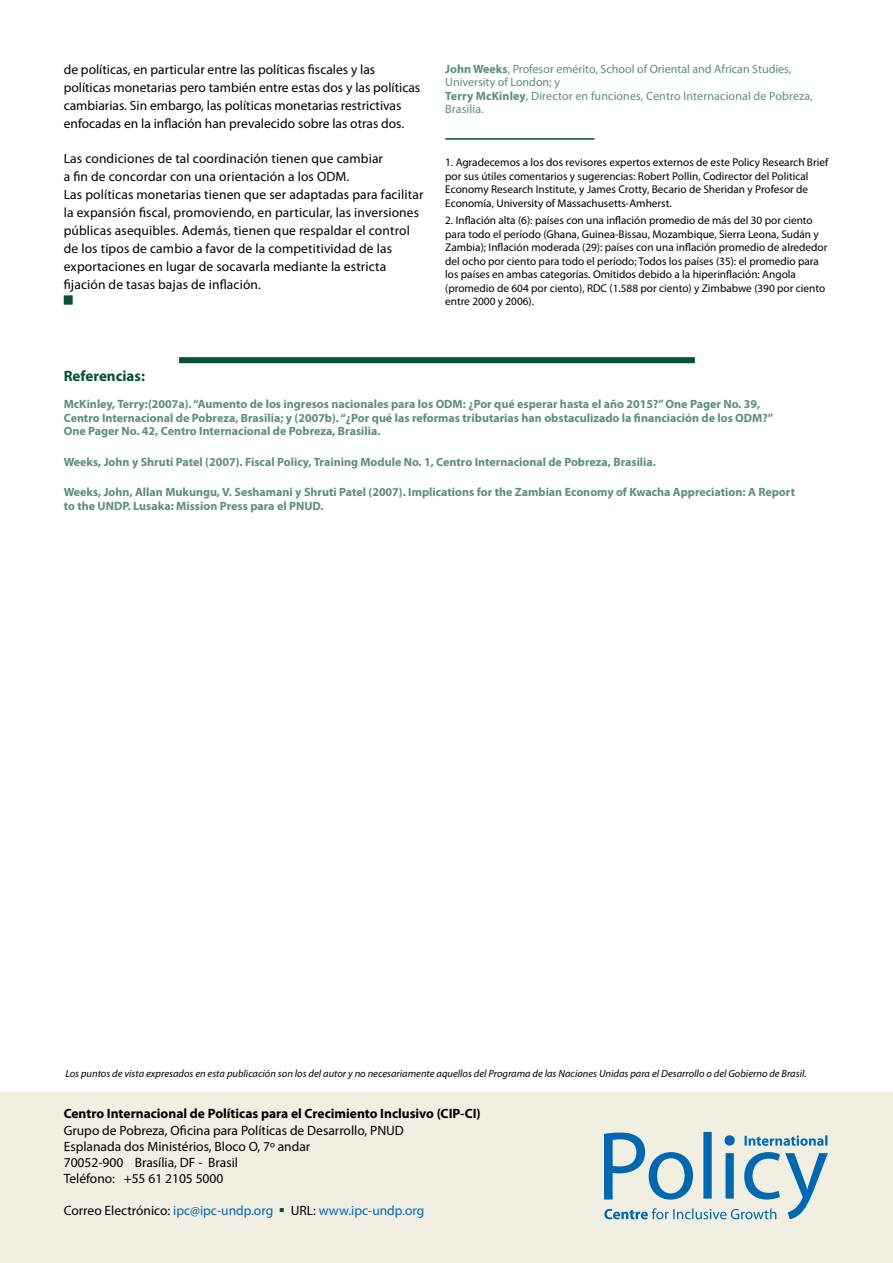
<style>
.page{position:relative;width:893px;height:1263px;background:#fff}
.page>*{position:absolute;margin:0;border:0;box-sizing:border-box;transform-origin:0 0}
.t1{font:700 15px "Myriad Pro";color:#025233}
.t2{font:13.5px/18px "Myriad Pro";letter-spacing:.005em;color:#000}
.t3{font:700 13.5px "Myriad Pro";color:#000}
.t4{font:13.5px "Myriad Pro";color:#0067b1}
.t5{font:700 12px/13.5px "Myriad Pro";color:#5b8f7a}
.t6{font:12px/13.5px "Myriad Pro";color:#5b8f7a}
.t7{font:11.25px/13.5px "Myriad Pro";color:#000}
.t8{font:italic 10.5px "Myriad Pro";color:#000}
.s1{font-weight:700}
.s2{color:#000}
.s3{color:#025233}
</style>
<div class="page">
<div style="left:0;top:1093px;width:893px;height:170px;background:#f0efe1"></div>
<div style="left:179px;top:357px;width:516px;height:6px;background:#025233"></div>
<hr style="left:445px;top:138px;width:149px;height:2px;background:#025233">
<svg style="left:604px;top:1132px;width:224px;height:87px"></svg>
<div style="left:64px;top:295px;width:9px;height:10px;background:#025233;border:2px solid #025233"></div>
<p class="t2" style="left:64px;top:61px;width:358px">de políticas, en particular entre las políticas fiscales y las políticas monetarias pero también entre estas dos y las políticas cambiarias. Sin embargo, las políticas monetarias restrictivas enfocadas en la inflación han prevalecido sobre las otras dos.</p>
<p class="t2" style="left:64px;top:150px;width:361px">Las condiciones de tal coordinación tienen que cambiar<br>a fin de concordar con una orientación a los ODM.<br>Las políticas monetarias tienen que ser adaptadas para facilitar la expansión fiscal, promoviendo, en particular, las inversiones públicas asequibles. Además, tienen que respaldar el control de los tipos de cambio a favor de la competitividad de las exportaciones en lugar de socavarla mediante la estricta fijación de tasas bajas de inflación.</p>
<p class="t6" style="left:445px;top:62px;width:369px"><span class="s1">John Weeks</span>, Profesor emérito, School of Oriental and African Studies, University of London; y<br><span class="s1">Terry McKinley</span>, Director en funciones, Centro Internacional de Pobreza, Brasilia.</p>
<p class="t7" style="left:445px;top:156px;width:385px">1. Agradecemos a los dos revisores expertos externos de este Policy Research Brief por sus útiles comentarios y sugerencias: Robert Pollin, Codirector del Political Economy Research Institute, y James Crotty, Becario de Sheridan y Profesor de Economía, University of Massachusetts-Amherst.</p>
<p class="t7" style="left:445px;top:214px;width:384px">2. Inflación alta (6): países con una inflación promedio de más del 30 por ciento para todo el período (Ghana, Guinea-Bissau, Mozambique, Sierra Leona, Sudán y Zambia); Inflación moderada (29): países con una inflación promedio de alrededor del ocho por ciento para todo el período; Todos los países (35): el promedio para los países en ambas categorías. Omitidos debido a la hiperinflación: Angola (promedio de 604 por ciento), RDC (1.588 por ciento) y Zimbabwe (390 por ciento entre 2000 y 2006).</p>
<p class="t1" style="left:64px;top:368px;width:83px">Referencias:</p>
<p class="t5" style="left:64px;top:397px;width:711px">McKinley, Terry:(2007a). “Aumento de los ingresos nacionales para los ODM: ¿Por qué esperar hasta el año 2015?” One Pager No. 39,<br>Centro Internacional de Pobreza, Brasilia; y (2007b). “¿Por qué las reformas tributarias han obstaculizado la financiación de los ODM?”<br>One Pager No. 42, Centro Internacional de Pobreza, Brasilia.</p>
<p class="t5" style="left:64px;top:455px;width:594px">Weeks, John y Shruti Patel (2007). Fiscal Policy, Training Module No. 1, Centro Internacional de Pobreza, Brasilia.</p>
<p class="t5" style="left:64px;top:485px;width:733px">Weeks, John, Allan Mukungu, V. Seshamani y Shruti Patel (2007). Implications for the Zambian Economy of Kwacha Appreciation: A Report to the UNDP. Lusaka: Mission Press para el PNUD.</p>
<p class="t8" style="left:65px;top:1068px;width:743px">Los puntos de vista expresados en esta publicación son los del autor y no necesariamente aquellos del Programa de las Naciones Unidas para el Desarrollo o del Gobierno de Brasil.</p>
<p class="t3" style="left:64px;top:1106px;width:419px">Centro Internacional de Políticas para el Crecimiento Inclusivo (CIP-CI)</p>
<p class="t2" style="left:64px;top:1122px;width:342px;line-height:16.2px">Grupo de Pobreza, Oficina para Políticas de Desarrollo, PNUD Esplanada dos Ministérios, Bloco O, 7º andar<br>70052-900 Brasília, DF - Brasil<br>Teléfono: +55 61 2105 5000</p>
<p class="t4" style="left:64px;top:1203px;width:362px"><span class="s2">Correo Electrónico:</span> ipc@ipc-undp.org <span class="s3">▪</span> <span class="s2">URL:</span> www.ipc-undp.org</p>
</div>
